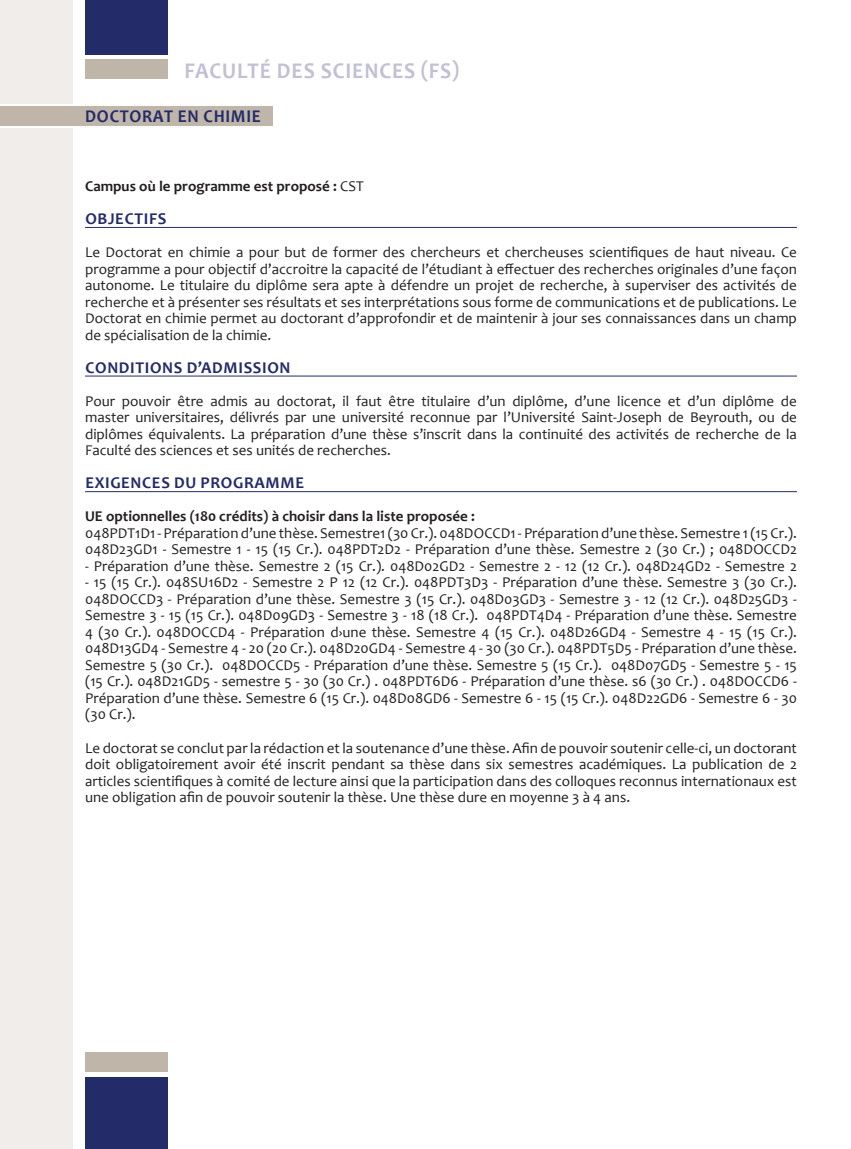
<style>
.page{position:relative;width:851px;height:1149px;background:#fff}
.page>*{position:absolute;margin:0;border:0;box-sizing:border-box;transform-origin:0 0}
.Title_name{font:700 22.5px "Candara";letter-spacing:.04em;color:#c1c0d4;scale:.95 1}
.Title_name-2{font:700 18px "Candara";letter-spacing:.04em;color:#242b69;scale:.95 1}
.Title_Underline{font:700 16.5px "Candara";letter-spacing:.04em;color:#242b69}
.t1{font:15px/16.5px "Candara";color:#231f20;text-align:justify}
.t2{font:700 15px "Candara";color:#231f20}
.s1{font-weight:400}
</style>
<div class="page">
<div style="left:85px;top:1076px;width:83px;height:72px;background:#242b69"></div>
<div style="left:85px;top:1051px;width:83px;height:19px;background:#bfb5a9"></div>
<div style="left:85px;top:60px;width:83px;height:19px;background:#bfb5a9"></div>
<div style="left:85px;top:0;width:83px;height:54px;background:#242b69"></div>
<hr style="left:85px;top:227px;width:711px;height:1px;background:#242b69">
<hr style="left:85px;top:375px;width:711px;height:1px;background:#242b69">
<hr style="left:85px;top:491px;width:711px;height:1px;background:#242b69">
<div style="left:0;top:0;width:72px;height:103px;background:#f1edea"></div>
<div style="left:0;top:106px;width:272px;height:19px;background:#bfb5a9"></div>
<div style="left:0;top:129px;width:72px;height:1019px;background:#f1edea"></div>
<p class="Title_name" style="left:184px;top:57px;width:291px">FACULTÉ DES SCIENCES (FS)</p>
<p class="Title_name-2" style="left:85px;top:105px;width:186px">DOCTORAT EN CHIMIE</p>
<p class="t2" style="left:85px;top:177px;width:280px">Campus où le programme est proposé : <span class="s1">CST</span></p>
<p class="Title_Underline" style="left:85px;top:209px;width:82px">OBJECTIFS</p>
<p class="t1" style="left:85px;top:244px;width:713px">Le Doctorat en chimie a pour but de former des chercheurs et chercheuses scientifiques de haut niveau. Ce programme a pour objectif d’accroitre la capacité de l’étudiant à effectuer des recherches originales d’une façon autonome. Le titulaire du diplôme sera apte à défendre un projet de recherche, à superviser des activités de recherche et à présenter ses résultats et ses interprétations sous forme de communications et de publications. Le Doctorat en chimie permet au doctorant d’approfondir et de maintenir à jour ses connaissances dans un champ de spécialisation de la chimie.</p>
<p class="Title_Underline" style="left:85px;top:357px;width:207px">CONDITIONS D’ADMISSION</p>
<p class="t1" style="left:85px;top:392px;width:713px">Pour pouvoir être admis au doctorat, il faut être titulaire d’un diplôme, d’une licence et d’un diplôme de master universitaires, délivrés par une université reconnue par l’Université Saint-Joseph de Beyrouth, ou de diplômes équivalents. La préparation d’une thèse s’inscrit dans la continuité des activités de recherche de la Faculté des sciences et ses unités de recherches.</p>
<p class="Title_Underline" style="left:85px;top:473px;width:220px">EXIGENCES DU PROGRAMME</p>
<p class="t2" style="left:85px;top:507px;width:391px">UE optionnelles (180 crédits) à choisir dans la liste proposée :</p>
<p class="t1" style="left:85px;top:524px;width:713px">048PDT1D1 - Préparation d’une thèse. Semestre1 (30 Cr.). 048DOCCD1 - Préparation d’une thèse. Semestre 1 (15 Cr.).<br>048D23GD1 - Semestre 1 - 15 (15 Cr.). 048PDT2D2 - Préparation d’une thèse. Semestre 2 (30 Cr.) ; 048DOCCD2</p>
<p class="t1" style="left:85px;top:557px;width:713px">- Préparation d’une thèse. Semestre 2 (15 Cr.). 048D02GD2 - Semestre 2 - 12 (12 Cr.). 048D24GD2 - Semestre 2</p>
<p class="t1" style="left:85px;top:574px;width:713px">- 15 (15 Cr.). 048SU16D2 - Semestre 2 P 12 (12 Cr.). 048PDT3D3 - Préparation d’une thèse. Semestre 3 (30 Cr.).<br>048DOCCD3 - Préparation d’une thèse. Semestre 3 (15 Cr.). 048D03GD3 - Semestre 3 - 12 (12 Cr.). 048D25GD3 - Semestre 3 - 15 (15 Cr.). 048D09GD3 - Semestre 3 - 18 (18 Cr.). 048PDT4D4 - Préparation d’une thèse. Semestre 4 (30 Cr.). 048DOCCD4 - Préparation d›une thèse. Semestre 4 (15 Cr.). 048D26GD4 - Semestre 4 - 15 (15 Cr.).<br>048D13GD4 - Semestre 4 - 20 (20 Cr.). 048D20GD4 - Semestre 4 - 30 (30 Cr.). 048PDT5D5 - Préparation d’une thèse.<br>Semestre 5 (30 Cr.). 048DOCCD5 - Préparation d’une thèse. Semestre 5 (15 Cr.). 048D07GD5 - Semestre 5 - 15 (15 Cr.). 048D21GD5 - semestre 5 - 30 (30 Cr.) . 048PDT6D6 - Préparation d’une thèse. s6 (30 Cr.) . 048DOCCD6 - Préparation d’une thèse. Semestre 6 (15 Cr.). 048D08GD6 - Semestre 6 - 15 (15 Cr.). 048D22GD6 - Semestre 6 - 30 (30 Cr.).</p>
<p class="t1" style="left:85px;top:739px;width:713px">Le doctorat se conclut par la rédaction et la soutenance d’une thèse. Afin de pouvoir soutenir celle-ci, un doctorant doit obligatoirement avoir été inscrit pendant sa thèse dans six semestres académiques. La publication de 2 articles scientifiques à comité de lecture ainsi que la participation dans des colloques reconnus internationaux est une obligation afin de pouvoir soutenir la thèse. Une thèse dure en moyenne 3 à 4 ans.</p>
</div>
